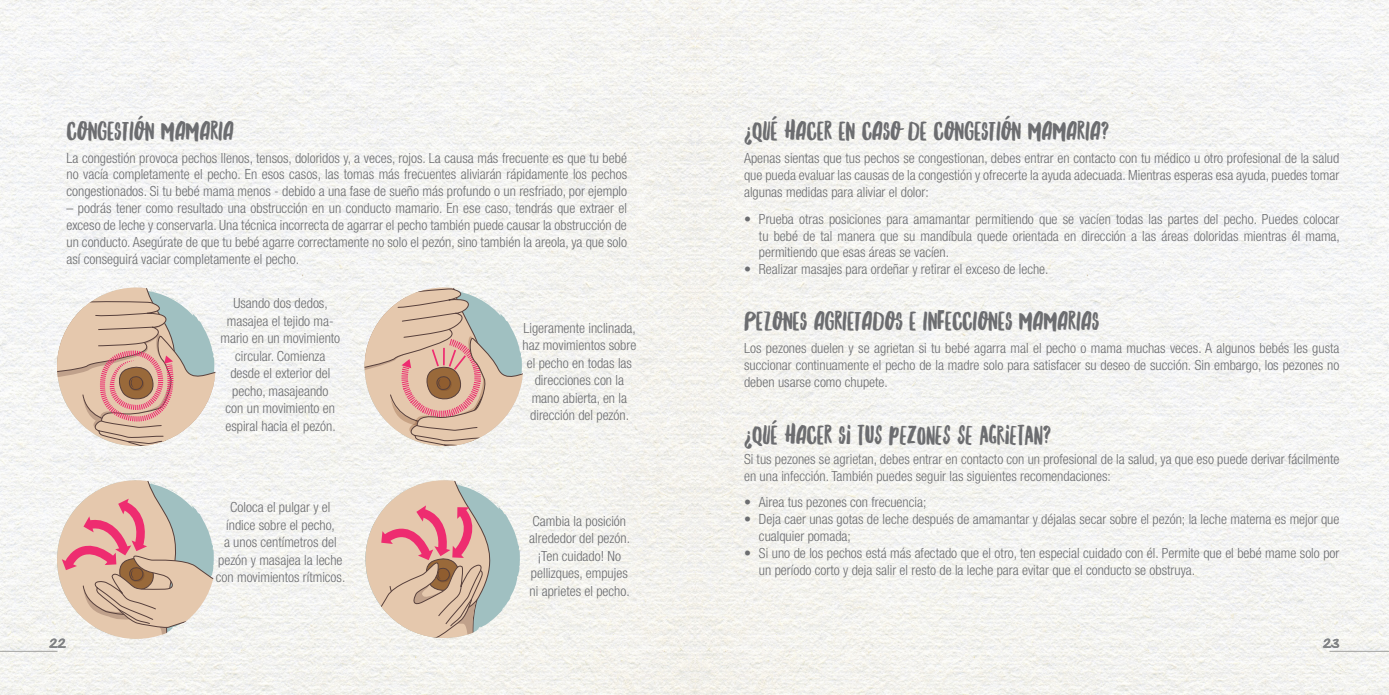
<style>
.page{position:relative;width:1389px;height:695px;background:#fff}
.page>*{position:absolute;margin:0;border:0;box-sizing:border-box;transform-origin:0 0}
.t1{font:27.65px "Northern Soul Caps";letter-spacing:-.01em;color:#6c6d70}
.txt{font:300 condensed 14px/17.5px "Helvetica Neue LT Pro";color:#6c6d70;text-align:justify}
.t2{font:10.5px "Hand Of Sean";color:#808285}
</style>
<div class="page">
<img style="left:0;top:0;width:1389px;height:694px">
<hr style="left:0;top:651px;width:58px;height:1px;background:#9e9e9c">
<hr style="left:1329px;top:651px;width:60px;height:1px;background:#9e9e9c">
<svg style="left:57px;top:287px;width:159px;height:159px"></svg>
<svg style="left:57px;top:480px;width:159px;height:158px"></svg>
<svg style="left:365px;top:287px;width:158px;height:159px;background:#d8c3b3"></svg>
<svg style="left:365px;top:480px;width:158px;height:158px;background:#d7c1b6"></svg>
<p class="t1" style="left:66px;top:114px;width:169px">CONGESTIÓN MAMARIA</p>
<p class="txt" style="left:66px;top:149px;width:562px;line-height:16.8px">La congestión provoca pechos llenos, tensos, doloridos y, a veces, rojos. La causa más frecuente es que tu bebé no vacía completamente el pecho. En esos casos, las tomas más frecuentes aliviarán rápidamente los pechos congestionados. Si tu bebé mama menos - debido a una fase de sueño más profundo o un resfriado, por ejemplo</p>
<p class="txt" style="left:66px;top:199px;width:562px;line-height:16.8px">– podrás tener como resultado una obstrucción en un conducto mamario. En ese caso, tendrás que extraer el exceso de leche y conservarla. Una técnica incorrecta de agarrar el pecho también puede causar la obstrucción de un conducto. Asegúrate de que tu bebé agarre correctamente no solo el pezón, sino también la areola, ya que solo así conseguirá vaciar completamente el pecho.</p>
<p class="txt" style="left:221px;top:294px;width:121px;text-align:center">Usando dos dedos, masajea el tejido ma&shy;mario en un movimiento circular. Comienza desde el exterior del pecho, masajeando<br>con un movimiento en espiral hacia el pezón.</p>
<p class="txt" style="left:216px;top:498px;width:131px;text-align:center">Coloca el pulgar y el índice sobre el pecho,<br>a unos centímetros del pezón y masajea la leche con movimientos rítmicos.</p>
<p class="txt" style="left:523px;top:319px;width:115px;text-align:center">Ligeramente inclinada, haz movimientos sobre el pecho en todas las direcciones con la mano abierta, en la dirección del pezón.</p>
<p class="txt" style="left:529px;top:511px;width:102px;text-align:center">Cambia la posición alrededor del pezón. ¡Ten cuidado! No pellizques, empujes ni aprietes el pecho.</p>
<p class="t1" style="left:744px;top:114px;width:366px">¿QUÉ HACER EN CASO DE CONGESTIÓN MAMARIA?</p>
<p class="txt" style="left:744px;top:150px;width:597px;line-height:16.8px">Apenas sientas que tus pechos se congestionan, debes entrar en contacto con tu médico u otro profesional de la salud que pueda evaluar las causas de la congestión y ofrecerte la ayuda adecuada. Mientras esperas esa ayuda, puedes tomar algunas medidas para aliviar el dolor:</p>
<p class="txt" style="left:759px;top:210px;width:582px;line-height:16.8px;text-indent:-15px">• Prueba otras posiciones para amamantar permitiendo que se vacíen todas las partes del pecho. Puedes colocar tu bebé de tal manera que su mandíbula quede orientada en dirección a las áreas doloridas mientras él mama, permitiendo que esas áreas se vacíen.</p>
<p class="txt" style="left:744px;top:260px;width:306px">• Realizar masajes para ordeñar y retirar el exceso de leche.</p>
<p class="t1" style="left:744px;top:305px;width:357px">PEZONES AGRIETADOS E INFECCIONES MAMARIAS</p>
<p class="txt" style="left:744px;top:339px;width:597px;line-height:16.8px">Los pezones duelen y se agrietan si tu bebé agarra mal el pecho o mama muchas veces. A algunos bebés les gusta succionar continuamente el pecho de la madre solo para satisfacer su deseo de succión. Sin embargo, los pezones no deben usarse como chupete.</p>
<p class="t1" style="left:744px;top:419px;width:308px">¿QUÉ HACER SI TUS PEZONES SE AGRIETAN?</p>
<p class="txt" style="left:744px;top:450px;width:597px;line-height:16.8px">Si tus pezones se agrietan, debes entrar en contacto con un profesional de la salud, ya que eso puede derivar fácilmente en una infección. También puedes seguir las siguientes recomendaciones:</p>
<p class="txt" style="left:744px;top:493px;width:184px">• Airea tus pezones con frecuencia;</p>
<p class="txt" style="left:759px;top:510px;width:582px;line-height:16.8px;text-indent:-15px">• Deja caer unas gotas de leche después de amamantar y déjalas secar sobre el pezón; la leche materna es mejor que cualquier pomada;</p>
<p class="txt" style="left:759px;top:544px;width:582px;line-height:16.8px;text-indent:-15px">• Si uno de los pechos está más afectado que el otro, ten especial cuidado con él. Permite que el bebé mame solo por un período corto y deja salir el resto de la leche para evitar que el conducto se obstruya.</p>
<p class="t2" style="left:50px;top:634px;width:18px">22</p>
<p class="t2" style="left:1323px;top:634px;width:18px">23</p>
</div>
